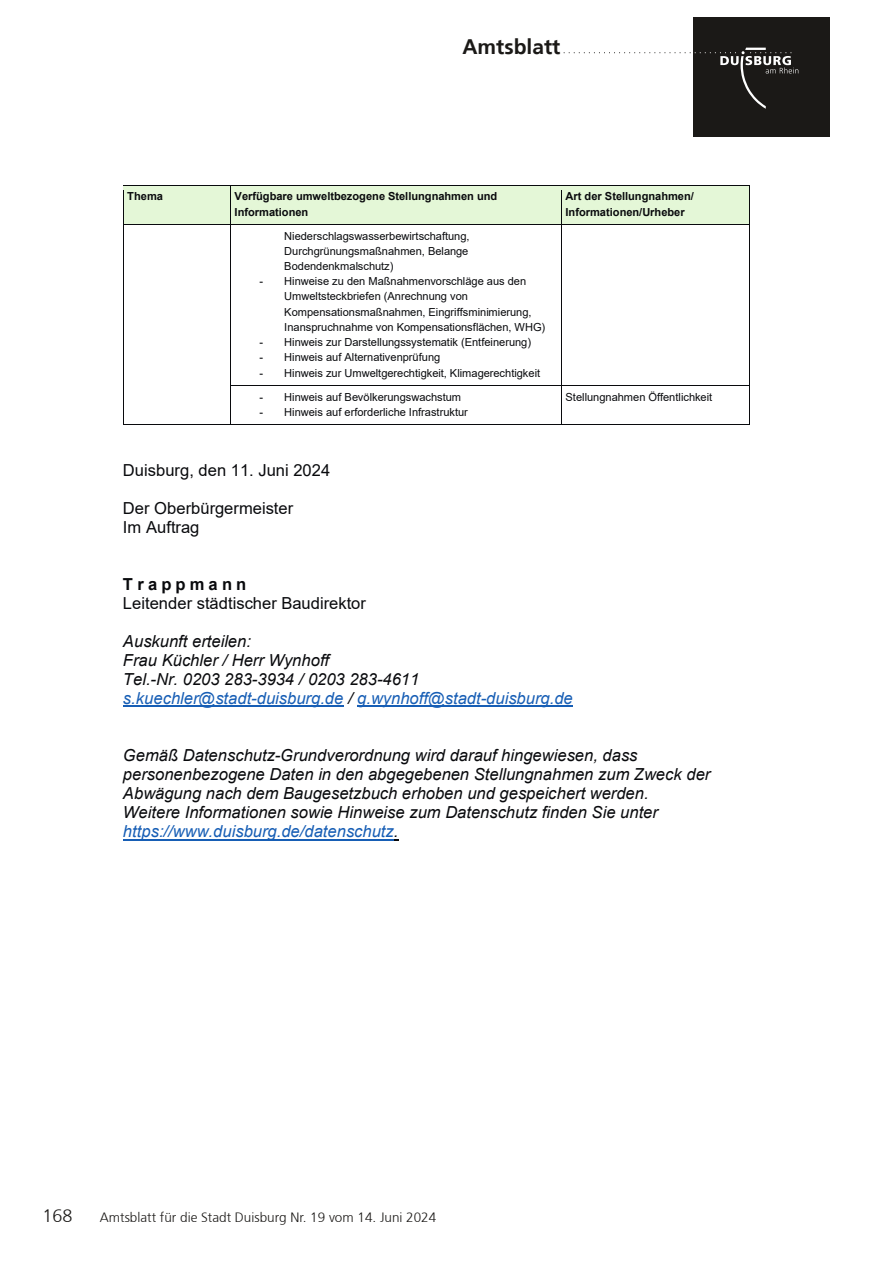
<style>
.page{position:relative;width:893px;height:1263px;background:#fff}
.page>*{position:absolute;margin:0;border:0;box-sizing:border-box;transform-origin:0 0}
.t1{font:72px "Duisburg Logo";color:#1b1917}
.t2{font:700 21px "Frutiger 65";color:#1b1917}
.t3{font:300 18px "Frutiger 45";color:#1b1917}
.t4{font:italic 16.5px/19px "Arial";color:#090a0d}
.t5{font:16.5px/19px "Arial";color:#090a0d}
.t6{font:700 16.5px "Arial";letter-spacing:.25em;color:#090a0d}
.t7{font:300 13.5px "Frutiger 45";color:#1b1917}
.t8{font:11.1px/15.3px "Arial";letter-spacing:-.005em;color:#090a0d;text-align:justify}
.t9{font:700 11.1px/15.3px "Arial";color:#090a0d}
.s1{color:#fff}
.s2{color:#175eb5}
</style>
<div class="page">
<div style="left:693px;top:17px;width:136px;height:119px;background:#1b1917"></div>
<div style="left:124px;top:186px;width:106px;height:38px;background:#e4f7d7"></div>
<div style="left:235px;top:190px;width:323px;height:15px;background:#e4f7d7"></div>
<div style="left:235px;top:205px;width:323px;height:15px;background:#e4f7d7"></div>
<div style="left:562px;top:186px;width:187px;height:38px;background:#e4f7d7"></div>
<hr style="left:124px;top:185px;width:106px;height:1px;background:#090a0d">
<hr style="left:231px;top:185px;width:330px;height:1px;background:#090a0d">
<hr style="left:231px;top:186px;width:330px;height:4px;background:#e4f7d7">
<hr style="left:562px;top:185px;width:187px;height:1px;background:#090a0d">
<hr style="left:123px;top:190px;width:1px;height:34px;background:#090a0d">
<hr style="left:231px;top:220px;width:330px;height:4px;background:#e4f7d7">
<hr style="left:230px;top:190px;width:1px;height:34px;background:#090a0d">
<hr style="left:561px;top:190px;width:1px;height:34px;background:#090a0d">
<hr style="left:749px;top:190px;width:1px;height:34px;background:#090a0d">
<hr style="left:124px;top:224px;width:106px;height:1px;background:#090a0d">
<hr style="left:231px;top:224px;width:330px;height:1px;background:#090a0d">
<hr style="left:562px;top:224px;width:187px;height:1px;background:#090a0d">
<hr style="left:123px;top:229px;width:1px;height:156px;background:#090a0d">
<hr style="left:230px;top:229px;width:1px;height:156px;background:#090a0d">
<hr style="left:561px;top:229px;width:1px;height:156px;background:#090a0d">
<hr style="left:749px;top:229px;width:1px;height:156px;background:#090a0d">
<hr style="left:231px;top:385px;width:330px;height:1px;background:#090a0d">
<hr style="left:562px;top:385px;width:187px;height:1px;background:#090a0d">
<hr style="left:123px;top:390px;width:1px;height:34px;background:#090a0d">
<hr style="left:124px;top:424px;width:106px;height:1px;background:#090a0d">
<hr style="left:230px;top:390px;width:1px;height:34px;background:#090a0d">
<hr style="left:231px;top:424px;width:330px;height:1px;background:#090a0d">
<hr style="left:561px;top:390px;width:1px;height:34px;background:#090a0d">
<hr style="left:562px;top:424px;width:187px;height:1px;background:#090a0d">
<hr style="left:749px;top:390px;width:1px;height:34px;background:#090a0d">
<hr style="left:123px;top:706px;width:220px;height:1px;background:#175eb5">
<hr style="left:357px;top:706px;width:216px;height:1px;background:#175eb5">
<hr style="left:123px;top:839px;width:271px;height:1px;background:#175eb5">
<h2 class="t2" style="left:462px;top:34px;width:100px">Amtsblatt</h2>
<h1 class="t1" style="left:564px;top:-14px;width:236px">..............<span class="s1">...L</span></h1>
<p class="t9" style="left:127px;top:189px;width:37px">Thema</p>
<p class="t9" style="left:235px;top:189px;width:264px">Verfügbare umweltbezogene Stellungnahmen und<br>Informationen</p>
<p class="t9" style="left:565px;top:189px;width:130px">Art der Stellungnahmen/<br>Informationen/Urheber</p>
<p class="t8" style="left:284px;top:228px;width:187px">Niederschlagswasserbewirtschaftung, Durchgrünungsmaßnahmen, Belange Bodendenkmalschutz)</p>
<p class="t8" style="left:284px;top:274px;width:262px;text-align:left;text-indent:-25px">- Hinweise zu den Maßnahmenvorschläge aus den Umweltsteckbriefen (Anrechnung von Kompensationsmaßnahmen, Eingriffsminimierung, Inanspruchnahme von Kompensationsflächen, WHG)</p>
<p class="t8" style="left:259px;top:335px;width:273px">- Hinweis zur Darstellungssystematik (Entfeinerung)</p>
<p class="t8" style="left:259px;top:350px;width:182px">- Hinweis auf Alternativenprüfung</p>
<p class="t8" style="left:259px;top:365px;width:282px">- Hinweis zur Umweltgerechtigkeit, Klimagerechtigkeit</p>
<p class="t8" style="left:259px;top:389px;width:203px">- Hinweis auf Bevölkerungswachstum</p>
<p class="t8" style="left:259px;top:404px;width:210px">- Hinweis auf erforderliche Infrastruktur</p>
<p class="t8" style="left:565px;top:389px;width:148px">Stellungnahmen Öffentlichkeit</p>
<h3 class="t5" style="left:123px;top:460px;width:209px">Duisburg, den 11. Juni 2024</h3>
<h3 class="t5" style="left:123px;top:498px;width:172px">Der Oberbürgermeister<br>Im Auftrag</h3>
<h3 class="t6" style="left:123px;top:572px;width:125px">Trappmann</h3>
<h3 class="t5" style="left:123px;top:593px;width:245px">Leitender städtischer Baudirektor</h3>
<h3 class="t4" style="left:123px;top:632px;width:451px">Auskunft erteilen:<br>Frau Küchler / Herr Wynhoff<br>Tel.-Nr. 0203 283-3934 / 0203 283-4611 <span class="s2">s.kuechler@stadt-duisburg.de</span> / <span class="s2">g.wynhoff@stadt-duisburg.de</span></h3>
<p class="t4" style="left:123px;top:746px;width:589px">Gemäß Datenschutz-Grundverordnung wird darauf hingewiesen, dass personenbezogene Daten in den abgegebenen Stellungnahmen zum Zweck der Abwägung nach dem Baugesetzbuch erhoben und gespeichert werden.<br>Weitere Informationen sowie Hinweise zum Datenschutz finden Sie unter <span class="s2">https://www.duisburg.de/datenschutz</span>.</p>
<h3 class="t3" style="left:43px;top:1206px;width:32px">168</h3>
<p class="t7" style="left:100px;top:1210px;width:338px">Amtsblatt für die Stadt Duisburg Nr. 19 vom 14. Juni 2024</p>
</div>
